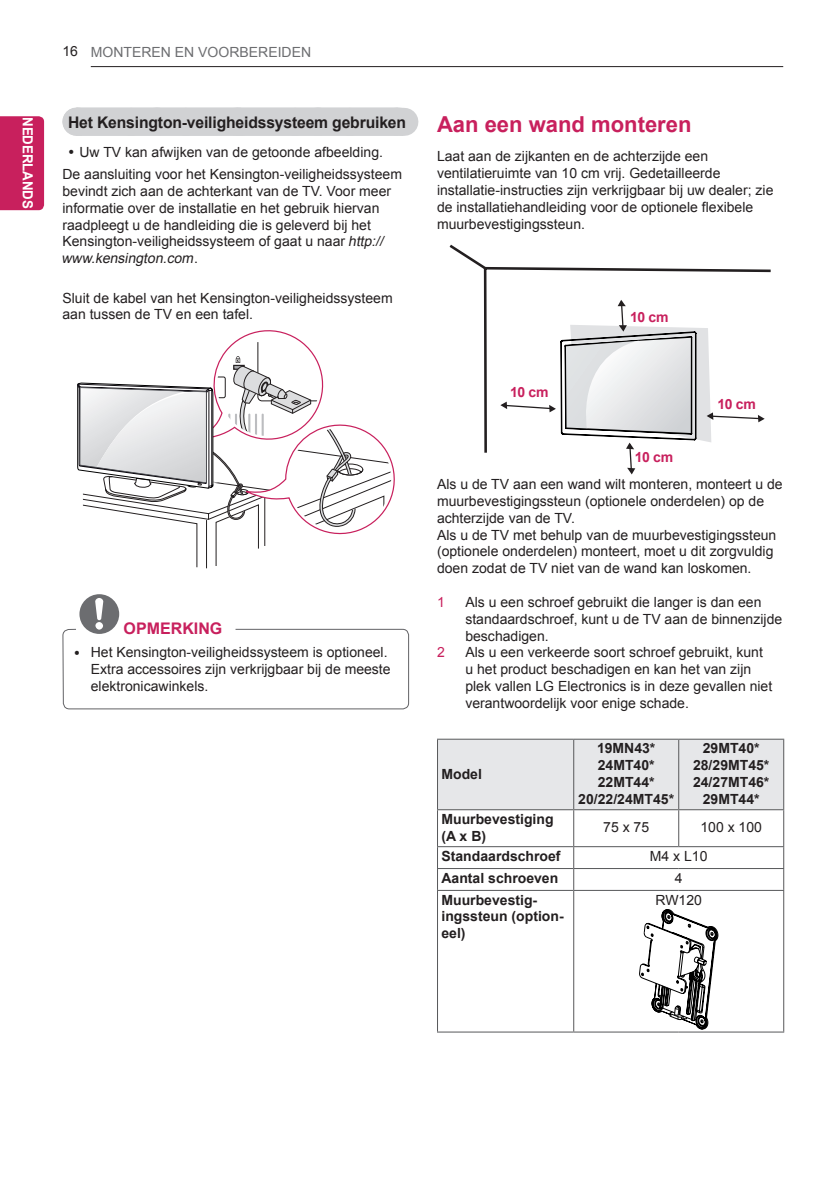
<style>
.page{position:relative;width:840px;height:1191px;background:#fff}
.page>*{position:absolute;margin:0;border:0;box-sizing:border-box;transform-origin:0 0}
._2nd_Title{font:700 22px "Arial";color:#c8205d}
.Gray_Title{font:700 16px "Arial";letter-spacing:-.01em;color:#231f20}
.Noti_Title{font:700 16px "Arial";color:#c8205d}
.Body{font:14px/16.8px "Arial";color:#231f20}
._1-Body{font:14px/16.8px "Arial";color:#231f20}
.Body-2{font:700 14px/16.8px "Arial";color:#231f20}
.Body-Bullet{font:14px/16.8px "Arial";color:#231f20}
.t1{font:14px "Arial";color:#6c6d70}
.t2{font:700 14px "Arial";letter-spacing:-.025em;color:#c8205d}
.t3{font:700 14px "Arial";letter-spacing:-.01em;color:#fff;scale:.95 1}
._1-Body-2{font:14px "Arial";color:#c8205d}
.s1{color:#231f20}
.s2{font-style:italic}
</style>
<div class="page">
<div style="left:0;top:116px;width:44px;height:94px;background:#c8205d"></div>
<hr style="left:91px;top:66px;width:691px;height:1px;background:#231f20">
<div style="left:76px;top:107px;width:321px;height:28px;background:#d1d2d4"></div>
<svg style="left:131px;top:107px;width:245px;height:29px"></svg>
<svg style="left:397px;top:107px;width:7px;height:29px"></svg>
<svg style="left:77px;top:330px;width:318px;height:238px"></svg>
<svg style="left:79px;top:594px;width:40px;height:40px"></svg>
<div style="left:95px;top:622px;width:8px;height:7px;background:#fff;border-radius:50%"></div>
<div style="left:62px;top:629px;width:347px;height:80px;border:1px solid #636366;border-radius:6px"></div>
<svg style="left:449px;top:245px;width:321px;height:208px"></svg>
<svg style="left:500px;top:300px;width:264px;height:174px"></svg>
<div style="left:438px;top:739px;width:344px;height:70px;background:#e6e7e9"></div>
<hr style="left:437px;top:738px;width:136px;height:1px;background:#57585a">
<hr style="left:437px;top:739px;width:1px;height:70px;background:#57585a">
<hr style="left:573px;top:738px;width:105px;height:1px;background:#57585a">
<hr style="left:573px;top:739px;width:1px;height:70px;background:#57585a">
<hr style="left:678px;top:738px;width:105px;height:1px;background:#57585a">
<hr style="left:677px;top:739px;width:1px;height:70px;background:#57585a">
<hr style="left:782px;top:739px;width:1px;height:70px;background:#57585a">
<hr style="left:573px;top:809px;width:105px;height:1px;background:#57585a">
<hr style="left:678px;top:809px;width:105px;height:1px;background:#57585a">
<hr style="left:437px;top:809px;width:136px;height:1px;background:#57585a">
<hr style="left:437px;top:810px;width:1px;height:36px;background:#57585a">
<hr style="left:573px;top:810px;width:1px;height:36px;background:#57585a">
<hr style="left:677px;top:810px;width:1px;height:36px;background:#57585a">
<hr style="left:782px;top:810px;width:1px;height:36px;background:#57585a">
<hr style="left:437px;top:846px;width:136px;height:1px;background:#57585a">
<hr style="left:573px;top:846px;width:105px;height:1px;background:#57585a">
<hr style="left:678px;top:846px;width:105px;height:1px;background:#57585a">
<hr style="left:437px;top:868px;width:136px;height:1px;background:#57585a">
<svg style="left:437px;top:847px;width:1px;height:43px"></svg>
<hr style="left:573px;top:868px;width:105px;height:1px;background:#57585a">
<svg style="left:573px;top:847px;width:1px;height:43px"></svg>
<hr style="left:678px;top:868px;width:105px;height:1px;background:#57585a">
<hr style="left:437px;top:890px;width:136px;height:1px;background:#57585a">
<hr style="left:437px;top:891px;width:1px;height:140px;background:#57585a">
<hr style="left:573px;top:890px;width:105px;height:1px;background:#57585a">
<hr style="left:573px;top:891px;width:1px;height:140px;background:#57585a">
<hr style="left:678px;top:890px;width:105px;height:1px;background:#57585a">
<hr style="left:782px;top:891px;width:1px;height:140px;background:#57585a">
<hr style="left:573px;top:1031px;width:105px;height:1px;background:#57585a">
<hr style="left:678px;top:1031px;width:105px;height:1px;background:#57585a">
<hr style="left:437px;top:1031px;width:136px;height:1px;background:#57585a">
<svg style="left:639px;top:909px;width:78px;height:120px"></svg>
<p class="t3" style="left:37px;top:117px;width:97px;rotate:90deg">NEDERLANDS</p>
<p class="t1" style="left:62px;top:43px;width:250px"><span class="s1">16</span> MONTEREN EN VOORBEREIDEN</p>
<p class="Gray_Title" style="left:68px;top:112px;width:339px">Het Kensington-veiligheidssysteem gebruiken</p>
<p class="Body-Bullet" style="left:79px;top:144px;width:305px">Uw TV kan afwijken van de getoonde afbeelding.</p>
<p class="Body" style="left:61px;top:166px;width:342px">De aansluiting voor het Kensington-veiligheidssysteem bevindt zich aan de achterkant van de TV. Voor meer informatie over de installatie en het gebruik hiervan raadpleegt u de handleiding die is geleverd bij het Kensington-veiligheidssysteem of gaat u naar <span class="s2">http:// www.kensington.com</span>.</p>
<p class="Body" style="left:62px;top:289px;width:331px">Sluit de kabel van het Kensington-veiligheidssysteem aan tussen de TV en een tafel.</p>
<p class="Noti_Title" style="left:124px;top:617px;width:100px">OPMERKING</p>
<p class="Body-Bullet" style="left:91px;top:644px;width:301px">Het Kensington-veiligheidssysteem is optioneel.<br>Extra accessoires zijn verkrijgbaar bij de meeste elektronicawinkels.</p>
<p class="_2nd_Title" style="left:437px;top:110px;width:256px">Aan een wand monteren</p>
<p class="Body" style="left:437px;top:148px;width:338px">Laat aan de zijkanten en de achterzijde een ventilatieruimte van 10 cm vrij. Gedetailleerde installatie-instructies zijn verkrijgbaar bij uw dealer; zie de installatiehandleiding voor de optionele flexibele muurbevestigingssteun.</p>
<p class="t2" style="left:510px;top:383px;width:40px">10 cm</p>
<p class="t2" style="left:630px;top:307px;width:40px">10 cm</p>
<p class="t2" style="left:634px;top:448px;width:40px">10 cm</p>
<p class="t2" style="left:717px;top:395px;width:40px">10 cm</p>
<p class="Body" style="left:437px;top:476px;width:347px">Als u de TV aan een wand wilt monteren, monteert u de muurbevestigingssteun (optionele onderdelen) op de achterzijde van de TV.</p>
<p class="Body" style="left:437px;top:526px;width:341px">Als u de TV met behulp van de muurbevestigingssteun (optionele onderdelen) monteert, moet u dit zorgvuldig doen zodat de TV niet van de wand kan loskomen.</p>
<p class="_1-Body-2" style="left:437px;top:593px;width:9px">1</p>
<p class="_1-Body" style="left:465px;top:594px;width:318px">Als u een schroef gebruikt die langer is dan een standaardschroef, kunt u de TV aan de binnenzijde beschadigen.</p>
<p class="_1-Body-2" style="left:437px;top:643px;width:9px">2</p>
<p class="_1-Body" style="left:465px;top:644px;width:308px">Als u een verkeerde soort schroef gebruikt, kunt u het product beschadigen en kan het van zijn plek vallen LG Electronics is in deze gevallen niet verantwoordelijk voor enige schade.</p>
<p class="Body-2" style="left:441px;top:765px;width:42px">Model</p>
<p class="Body-2" style="left:596px;top:740px;width:60px">19MN43*</p>
<p class="Body-2" style="left:597px;top:757px;width:58px">24MT40*</p>
<p class="Body-2" style="left:597px;top:774px;width:58px">22MT44*</p>
<p class="Body-2" style="left:578px;top:791px;width:97px">20/22/24MT45*</p>
<p class="Body-2" style="left:702px;top:740px;width:58px">29MT40*</p>
<p class="Body-2" style="left:692px;top:757px;width:78px">28/29MT45*</p>
<p class="Body-2" style="left:692px;top:774px;width:78px">24/27MT46*</p>
<p class="Body-2" style="left:702px;top:791px;width:58px">29MT44*</p>
<p class="Body-2" style="left:441px;top:811px;width:114px">Muurbevestiging (A x B)</p>
<p class="Body" style="left:603px;top:819px;width:47px">75 x 75</p>
<p class="Body" style="left:700px;top:819px;width:63px">100 x 100</p>
<p class="Body-2" style="left:441px;top:848px;width:121px">Standaardschroef</p>
<p class="Body" style="left:649px;top:847px;width:59px">M4 x L10</p>
<p class="Body-2" style="left:441px;top:869px;width:118px">Aantal schroeven</p>
<p class="Body" style="left:674px;top:869px;width:9px">4</p>
<p class="Body-2" style="left:441px;top:891px;width:124px">Muurbevestig&shy;ingssteun (option&shy;eel)</p>
<p class="Body" style="left:655px;top:891px;width:48px">RW120</p>
</div>
